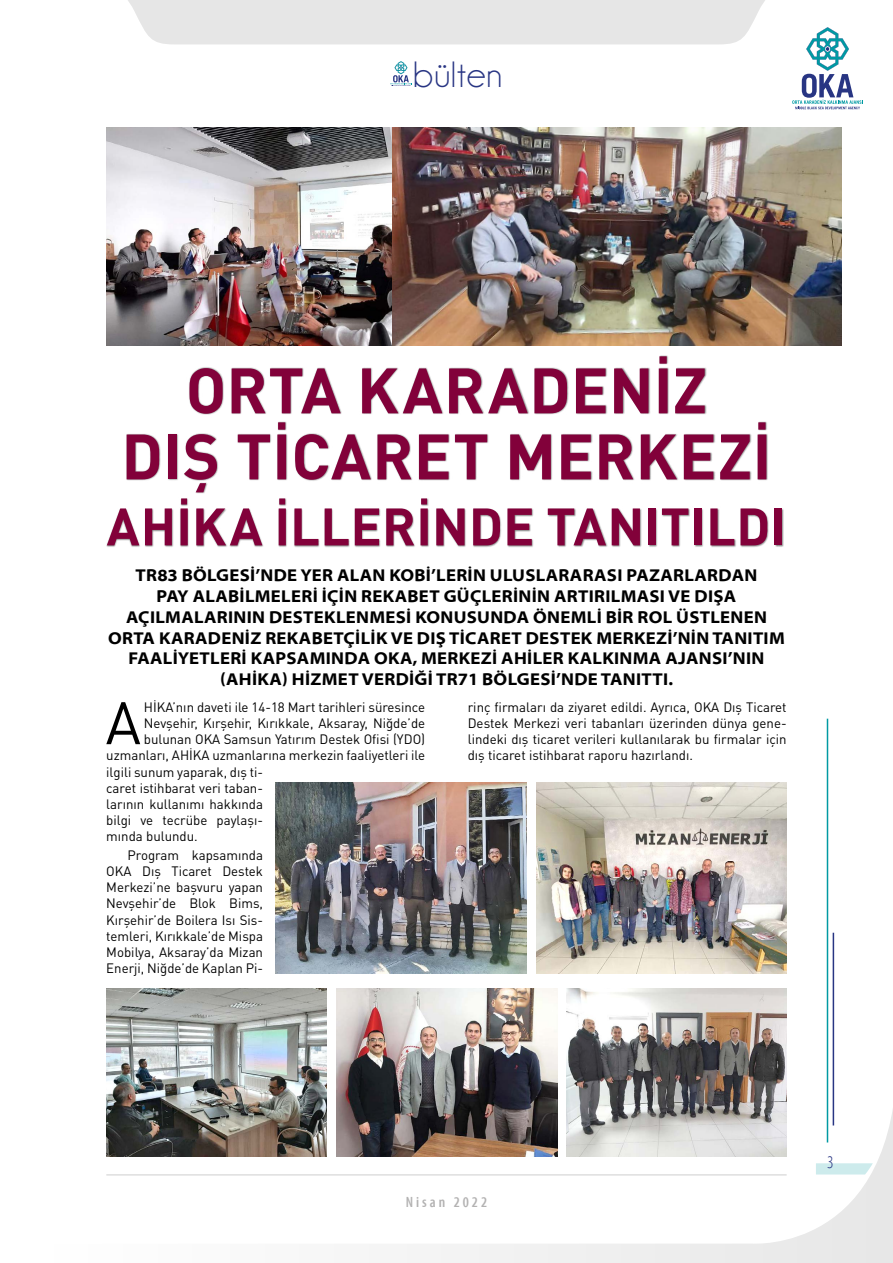
<style>
.page{position:relative;width:893px;height:1263px;background:#fff}
.page>*{position:absolute;margin:0;border:0;box-sizing:border-box;transform-origin:0 0}
.t1{font:700 63px/66px "DIN Pro";letter-spacing:.005em;color:#82013a;text-align:center}
.t2{font:58.95px "DIN Pro";color:#000}
.t3{font:700 51.75px "DIN Pro";letter-spacing:.005em;color:#82013a}
.t4{font:36.9px "Champagne&Limousines";letter-spacing:.02em;color:#283583}
.t5{font:300 condensed 18px "Myriad Pro";color:#283583}
.t6{font:700 semi-expanded 17.25px/20.7px "Myriad Pro";letter-spacing:.015em;color:#000;text-align:center}
.t7{font:600 condensed 15px "Myriad Pro";letter-spacing:.2em;color:#b3b2b2}
.t8{font:13.5px/16.2px "DIN Pro";color:#000;text-align:justify}
</style>
<div class="page">
<svg style="left:106px;top:1053px;width:787px;height:210px"></svg>
<svg style="left:816px;top:1163px;width:57px;height:11px"></svg>
<hr style="left:827px;top:719px;width:1px;height:423px;background:#009aa3">
<hr style="left:833px;top:933px;width:1px;height:192px;background:#283583">
<hr style="left:106px;top:1174px;width:681px;height:1px;background:#000">
<svg style="left:128px;top:0;width:735px;height:109px"></svg>
<div style="left:106px;top:356px;width:678px;height:192px;background:#000;opacity:.5"></div>
<img style="left:106px;top:128px;width:287px;height:218px">
<img style="left:106px;top:988px;width:221px;height:169px">
<img style="left:337px;top:988px;width:220px;height:169px">
<img style="left:276px;top:782px;width:250px;height:192px">
<img style="left:566px;top:988px;width:221px;height:169px">
<img style="left:536px;top:782px;width:251px;height:192px">
<img style="left:393px;top:128px;width:448px;height:218px">
<h3 class="t4" style="left:413px;top:56px;width:91px">bülten</h3>
<h1 class="t1" style="left:121px;top:355px;width:652px">ORTA KARADENIZ<br>DIŞ TICARET MERKEZI</h1>
<h3 class="t3" style="left:107px;top:492px;width:681px">AHİ KA İ LLERINDE TANITILDI</h3>
<p class="t6" style="left:108px;top:565px;width:678px">TR83 BÖLGESI’NDE YER ALAN KOBİ’LERIN ULUSLARARASI PAZARLARDAN<br>PAY ALABILMELERI IÇIN REKABET GÜÇLERININ ARTIRILMASI VE DIŞA AÇILMALARININ DESTEKLENMESI KONUSUNDA ÖNEMLI BIR ROL ÜSTLENEN ORTA KARADENIZ REKABETÇILIK VE DIŞ TICARET DESTEK MERKEZI’NIN TANITIM FAALIYETLERI KAPSAMINDA OKA, MERKEZI AHILER KALKINMA AJANSI’NIN (AHİKA) HIZMET VERDIĞI TR71 BÖLGESI’NDE TANITTI.</p>
<h2 class="t2" style="left:106px;top:686px;width:37px">A</h2>
<p class="t8" style="left:144px;top:698px;width:283px">HİKA’nın daveti ile 14-18 Mart tarihleri süresince</p>
<p class="t8" style="left:144px;top:715px;width:283px">Nevşehir, Kırşehir, Kırıkkale, Aksaray, Niğde’de</p>
<p class="t8" style="left:144px;top:731px;width:283px">bulunan OKA Samsun Yatırım Destek Ofisi (YDO)</p>
<p class="t8" style="left:106px;top:747px;width:320px">uzmanları, AHİKA uzmanlarına merkezin faaliyetleri ile</p>
<p class="t8" style="left:106px;top:763px;width:158px">ilgili sunum yaparak, dış ti-</p>
<p class="t8" style="left:106px;top:779px;width:158px">caret istihbarat veri taban-</p>
<p class="t8" style="left:106px;top:796px;width:158px">larının kullanımı hakkında</p>
<p class="t8" style="left:106px;top:812px;width:158px">bilgi ve tecrübe paylaşı-</p>
<p class="t8" style="left:106px;top:828px;width:93px">mında bulundu.</p>
<p class="t8" style="left:106px;top:846px;width:158px;text-indent:21px">Program kapsamında OKA Dış Ticaret Destek Merkezi’ne başvuru yapan Nevşehir’de Blok Bims, Kırşehir’de Boilera Isı Sis&shy;temleri, Kırıkkale’de Mispa Mobilya, Aksaray’da Mizan Enerji, Niğde’de Kaplan Pi-</p>
<p class="t8" style="left:468px;top:698px;width:320px">rinç firmaları da ziyaret edildi. Ayrıca, OKA Dış Ticaret Destek Merkezi veri tabanları üzerinden dünya gene&shy;lindeki dış ticaret verileri kullanılarak bu firmalar için dış ticaret istihbarat raporu hazırlandı.</p>
<p class="t7" style="left:406px;top:1194px;width:83px">Nisan 2022</p>
<h3 class="t5" style="left:827px;top:1153px;width:8px">3</h3>
</div>
